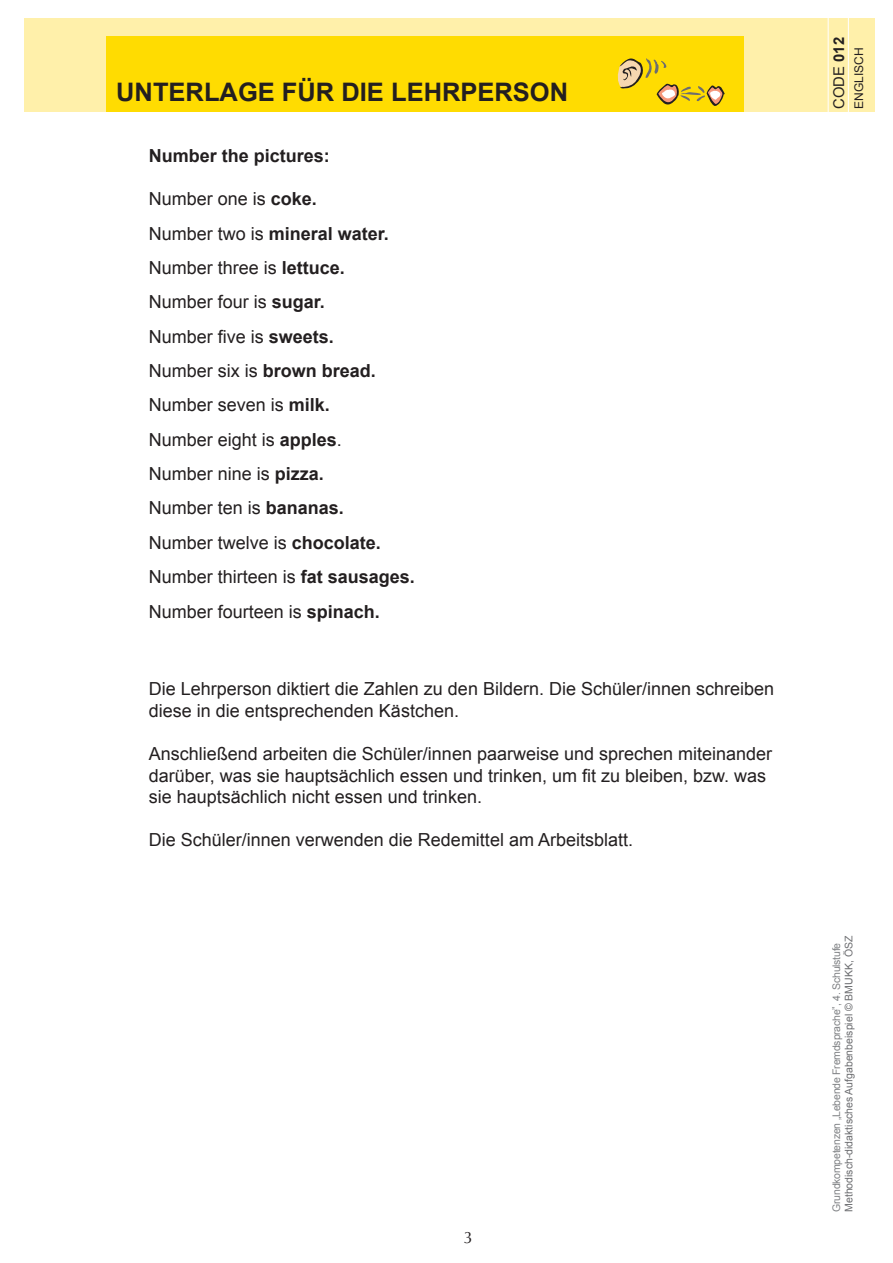
<style>
.page{position:relative;width:893px;height:1263px;background:#fff}
.page>*{position:absolute;margin:0;border:0;box-sizing:border-box;transform-origin:0 0}
.t1{font:700 25.5px "Arial";color:#231f20}
.t2{font:18px/34.3px "Arial";color:#231f20}
.t3{font:700 18px "Arial";color:#231f20}
.t4{font:16.5px "Optima";color:#231f20}
.t5{font:14.85px "Arial";color:#231f20}
.t6{font:12px "Arial";color:#231f20}
.t7{font:10.5px "Arial";letter-spacing:-.02em;color:#808285}
.t8{font:10.5px "Arial";color:#6c6d70}
.s1{font-weight:700}
</style>
<div class="page">
<div style="left:24px;top:19px;width:851px;height:93px;background:#fff0aa"></div>
<div style="left:106px;top:37px;width:638px;height:75px;background:#ffdc01"></div>
<hr style="left:848px;top:17px;width:1px;height:127px;background:#fff">
<hr style="left:828px;top:17px;width:1px;height:127px;background:#fff">
<svg style="left:618px;top:58px;width:107px;height:48px"></svg>
<h1 class="t1" style="left:116px;top:75px;width:453px">UNTERLAGE FÜR DIE LEHRPERSON</h1>
<p class="t3" style="left:149px;top:144px;width:183px">Number the pictures:</p>
<p class="t2" style="left:149px;top:182px;width:268px">Number one is <span class="s1">coke.<br></span>Number two is <span class="s1">mineral water.<br></span>Number three is <span class="s1">lettuce.<br></span>Number four is <span class="s1">sugar.<br></span>Number five is <span class="s1">sweets.<br></span>Number six is <span class="s1">brown bread.<br></span>Number seven is <span class="s1">milk.<br></span>Number eight is <span class="s1">apples</span>.<br>Number nine is <span class="s1">pizza.<br></span>Number ten is <span class="s1">bananas.<br></span>Number twelve is <span class="s1">chocolate.<br></span>Number thirteen is <span class="s1">fat sausages.<br></span>Number fourteen is <span class="s1">spinach.</span></p>
<p class="t2" style="left:149px;top:678px;width:627px;line-height:21.6px">Die Lehrperson diktiert die Zahlen zu den Bildern. Die Schüler/innen schreiben diese in die entsprechenden Kästchen.</p>
<p class="t2" style="left:149px;top:743px;width:625px;line-height:21.6px">Anschließend arbeiten die Schüler/innen paarweise und sprechen miteinander darüber, was sie hauptsächlich essen und trinken, um fit zu bleiben, bzw. was sie hauptsächlich nicht essen und trinken.</p>
<p class="t2" style="left:149px;top:823px;width:486px">Die Schüler/innen verwenden die Redemittel am Arbeitsblatt.</p>
<p class="t4" style="left:464px;top:1228px;width:11px">3</p>
<p class="t5" style="left:829px;top:109px;width:73px;rotate:-90deg">CODE <span class="s1">012</span></p>
<p class="t6" style="left:851px;top:109px;width:63px;rotate:-90deg">ENGLISCH</p>
<p class="t7" style="left:829px;top:1212px;width:271px;rotate:-90deg">Grundkompetenzen „Lebende Fremdsprache”, 4. Schulstufe</p>
<p class="t8" style="left:842px;top:1212px;width:278px;rotate:-90deg">Methodisch-didaktisches Aufgabenbeispiel © BMUKK, ÖSZ</p>
</div>
